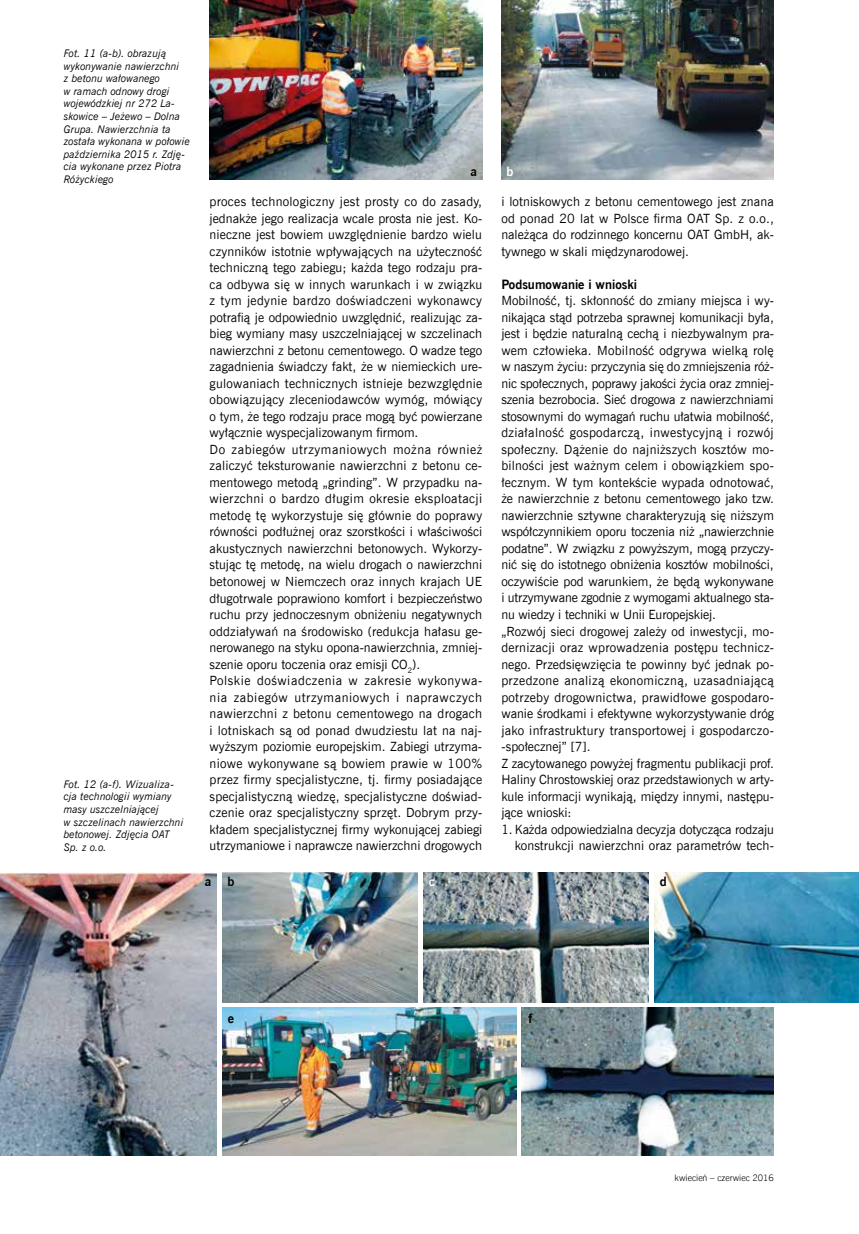
<style>
.page{position:relative;width:859px;height:1234px;background:#fff}
.page>*{position:absolute;margin:0;border:0;box-sizing:border-box;transform-origin:0 0}
.t1{font:12.75px/16.5px "News Goth EU";letter-spacing:.005em;color:#000}
.t2{font:700 12.75px "News Goth EU";color:#000}
.t3{font:700 12.75px "News Goth EU";color:#fff}
.t4{font:italic 10.5px/12.6px "News Goth EU";color:#000}
.t5{font:9px "News Goth Lt EU";color:#000}
</style>
<div class="page">
<img style="left:210px;top:0;width:272px;height:180px">
<img style="left:501px;top:0;width:273px;height:180px">
<img style="left:0;top:872px;width:217px;height:282px">
<img style="left:223px;top:872px;width:195px;height:130px">
<img style="left:423px;top:872px;width:225px;height:130px">
<img style="left:655px;top:872px;width:204px;height:130px">
<img style="left:223px;top:1007px;width:293px;height:147px">
<img style="left:522px;top:1007px;width:252px;height:147px">
<p class="t4" style="left:64px;top:47px;width:128px">Fot. 11 (a-b). obrazują wykonywanie nawierzchni<br>z betonu wałowanego<br>w ramach odnowy drogi wojewódzkiej nr 272 La&shy;skowice – Jeżewo – Dolna<br>Grupa. Nawierzchnia ta została wykonana w połowie października 2015 r. Zdję&shy;cia wykonane przez Piotra<br>Różyckiego</p>
<p class="t4" style="left:64px;top:777px;width:121px">Fot. 12 (a-f). Wizualiza&shy;cja technologii wymiany masy uszczelniającej<br>w szczelinach nawierzchni betonowej. Zdjęcia OAT<br>Sp. z o.o.</p>
<p class="t2" style="left:470px;top:163px;width:8px">a</p>
<p class="t3" style="left:506px;top:163px;width:8px">b</p>
<p class="t1" style="left:210px;top:194px;width:274px">proces technologiczny jest prosty co do zasady, jednakże jego realizacja wcale prosta nie jest. Ko&shy;nieczne jest bowiem uwzględnienie bardzo wielu czynników istotnie wpływających na użyteczność techniczną tego zabiegu; każda tego rodzaju pra&shy;ca odbywa się w innych warunkach i w związku z tym jedynie bardzo doświadczeni wykonawcy potrafią je odpowiednio uwzględnić, realizując za&shy;bieg wymiany masy uszczelniającej w szczelinach nawierzchni z betonu cementowego. O wadze tego zagadnienia świadczy fakt, że w niemieckich ure&shy;gulowaniach technicznych istnieje bezwzględnie obowiązujący zleceniodawców wymóg, mówiący o tym, że tego rodzaju prace mogą być powierzane wyłącznie wyspecjalizowanym firmom.<br>Do zabiegów utrzymaniowych można również zaliczyć teksturowanie nawierzchni z betonu ce&shy;mentowego metodą „grinding”. W przypadku na&shy;wierzchni o bardzo długim okresie eksploatacji metodę tę wykorzystuje się głównie do poprawy równości podłużnej oraz szorstkości i właściwości akustycznych nawierzchni betonowych. Wykorzy&shy;stując tę metodę, na wielu drogach o nawierzchni betonowej w Niemczech oraz innych krajach UE długotrwale poprawiono komfort i bezpieczeństwo ruchu przy jednoczesnym obniżeniu negatywnych oddziaływań na środowisko (redukcja hałasu ge&shy;nerowanego na styku opona-nawierzchnia, zmniej&shy;szenie oporu toczenia oraz emisji CO<sub>2</sub>).<br>Polskie doświadczenia w zakresie wykonywa&shy;nia zabiegów utrzymaniowych i naprawczych nawierzchni z betonu cementowego na drogach i lotniskach są od ponad dwudziestu lat na naj&shy;wyższym poziomie europejskim. Zabiegi utrzyma&shy;niowe wykonywane są bowiem prawie w 100% przez firmy specjalistyczne, tj. firmy posiadające specjalistyczną wiedzę, specjalistyczne doświad&shy;czenie oraz specjalistyczny sprzęt. Dobrym przy&shy;kładem specjalistycznej firmy wykonującej zabiegi utrzymaniowe i naprawcze nawierzchni drogowych</p>
<p class="t1" style="left:501px;top:194px;width:274px;text-align:justify">i lotniskowych z betonu cementowego jest znana od ponad 20 lat w Polsce firma OAT Sp. z o.o., należąca do rodzinnego koncernu OAT GmbH, ak&shy;tywnego w skali międzynarodowej.</p>
<p class="t2" style="left:501px;top:276px;width:137px">Podsumowanie i wnioski</p>
<p class="t1" style="left:501px;top:293px;width:274px">Mobilność, tj. skłonność do zmiany miejsca i wy&shy;nikająca stąd potrzeba sprawnej komunikacji była, jest i będzie naturalną cechą i niezbywalnym pra&shy;wem człowieka. Mobilność odgrywa wielką rolę w naszym życiu: przyczynia się do zmniejszenia róż&shy;nic społecznych, poprawy jakości życia oraz zmniej&shy;szenia bezrobocia. Sieć drogowa z nawierzchniami stosownymi do wymagań ruchu ułatwia mobilność, działalność gospodarczą, inwestycyjną i rozwój społeczny. Dążenie do najniższych kosztów mo&shy;bilności jest ważnym celem i obowiązkiem spo&shy;łecznym. W tym kontekście wypada odnotować, że nawierzchnie z betonu cementowego jako tzw. nawierzchnie sztywne charakteryzują się niższym współczynnikiem oporu toczenia niż „nawierzchnie podatne”. W związku z powyższym, mogą przyczy&shy;nić się do istotnego obniżenia kosztów mobilności, oczywiście pod warunkiem, że będą wykonywane i utrzymywane zgodnie z wymogami aktualnego sta&shy;nu wiedzy i techniki w Unii Europejskiej.<br>„Rozwój sieci drogowej zależy od inwestycji, mo&shy;dernizacji oraz wprowadzenia postępu technicz&shy;nego. Przedsięwzięcia te powinny być jednak po&shy;przedzone analizą ekonomiczną, uzasadniającą potrzeby drogownictwa, prawidłowe gospodaro&shy;wanie środkami i efektywne wykorzystywanie dróg jako infrastruktury transportowej i gospodarczo--społecznej” [7].<br>Z zacytowanego powyżej fragmentu publikacji prof.<br>Haliny Chrostowskiej oraz przedstawionych w arty&shy;kule informacji wynikają, między innymi, następu&shy;jące wnioski:</p>
<p class="t1" style="left:501px;top:821px;width:274px;text-align:right">1. Każda odpowiedzialna decyzja dotycząca rodzaju konstrukcji nawierzchni oraz parametrów tech-</p>
<p class="t2" style="left:205px;top:872px;width:8px">a</p>
<p class="t2" style="left:228px;top:872px;width:8px">b</p>
<p class="t3" style="left:429px;top:872px;width:8px">c</p>
<p class="t2" style="left:660px;top:872px;width:8px">d</p>
<p class="t2" style="left:228px;top:1010px;width:8px">e</p>
<p class="t2" style="left:529px;top:1010px;width:5px">f</p>
<p class="t5" style="left:675px;top:1171px;width:101px">kwiecień – czerwiec 2016</p>
</div>
